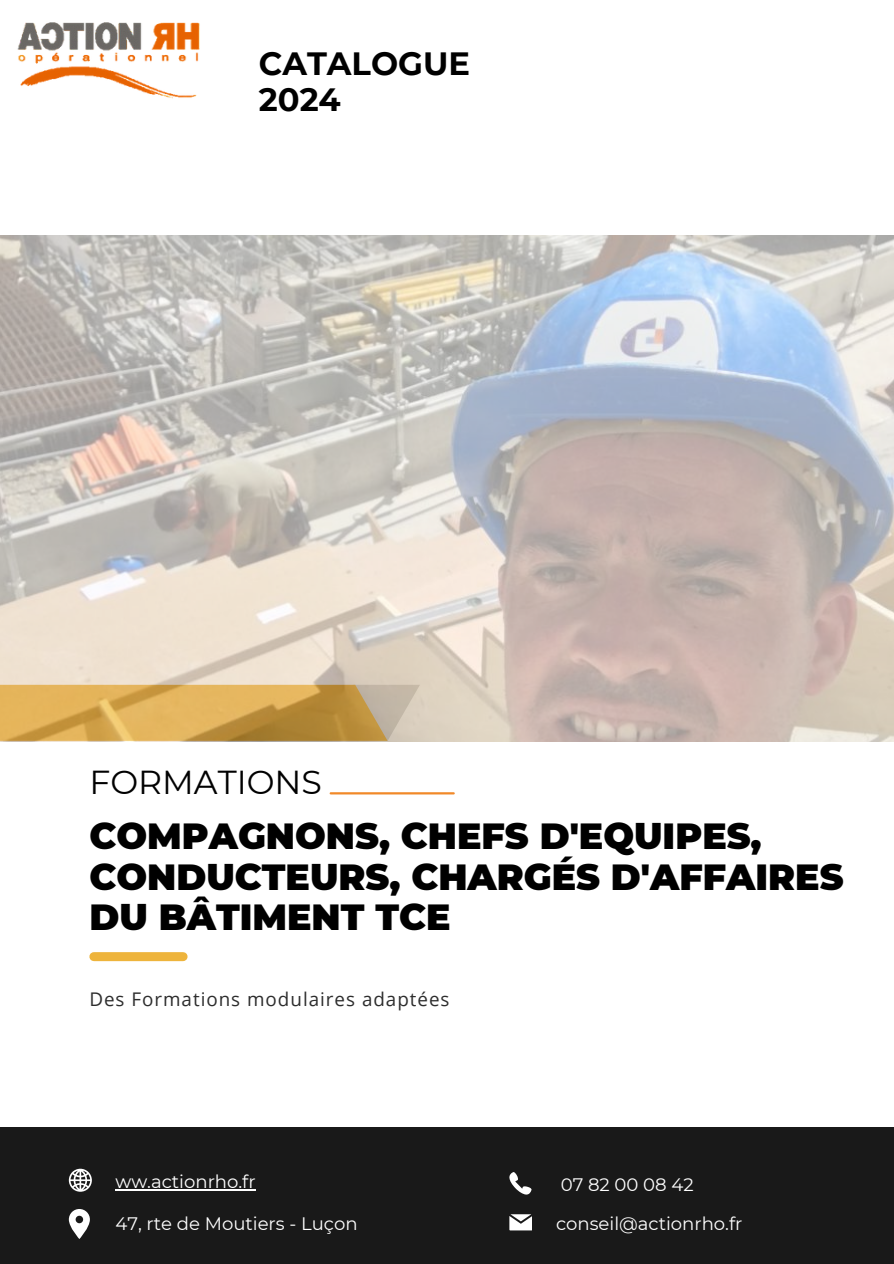
<style>
.page{position:relative;width:894px;height:1264px;background:#fff}
.page>*{position:absolute;margin:0;border:0;box-sizing:border-box;transform-origin:0 0}
.t1{font:900 36.3px/40.5px "Montserrat";color:#000}
.t2{font:33.15px "Montserrat";color:#000}
.t3{font:700 32.1px/36px "Montserrat";color:#000}
.t4{font:18.75px "Open Sans";letter-spacing:.05em;color:#2d2d2d}
.t5{font:18px "Montserrat";color:#fff}
</style>
<div class="page">
<hr style="left:330px;top:792px;width:123px;height:2px;background:#f18929">
<div style="left:94px;top:952px;width:89px;height:9px;background:#eeb43c"></div>
<div style="left:0;top:1126px;width:893px;height:137px;background:#191919"></div>
<svg style="left:69px;top:1168px;width:22px;height:23px"></svg>
<svg style="left:69px;top:1209px;width:21px;height:29px"></svg>
<svg style="left:509px;top:1214px;width:22px;height:15px"></svg>
<svg style="left:509px;top:1172px;width:22px;height:22px"></svg>
<img style="left:17px;top:22px;width:183px;height:77px">
<img style="left:0;top:236px;width:893px;height:505px">
<hr style="left:115px;top:1189px;width:140px;height:1px;background:#fff">
<p class="t3" style="left:259px;top:46px;width:212px">CATALOGUE<br>2024</p>
<h3 class="t2" style="left:89px;top:762px;width:234px">FORMATIONS</h3>
<h2 class="t1" style="left:89px;top:815px;width:755px">COMPAGNONS, CHEFS D'EQUIPES,<br>CONDUCTEURS, CHARGÉS D'AFFAIRES<br>DU BÂTIMENT TCE</h2>
<h1 class="t4" style="left:89px;top:985px;width:361px">Des Formations modulaires adaptées</h1>
<p class="t5" style="left:115px;top:1170px;width:142px">ww.actionrho.fr</p>
<p class="t5" style="left:560px;top:1173px;width:134px">07 82 00 08 42</p>
<p class="t5" style="left:115px;top:1212px;width:243px">47, rte de Moutiers - Luçon</p>
<p class="t5" style="left:556px;top:1212px;width:188px">conseil@actionrho.fr</p>
</div>
